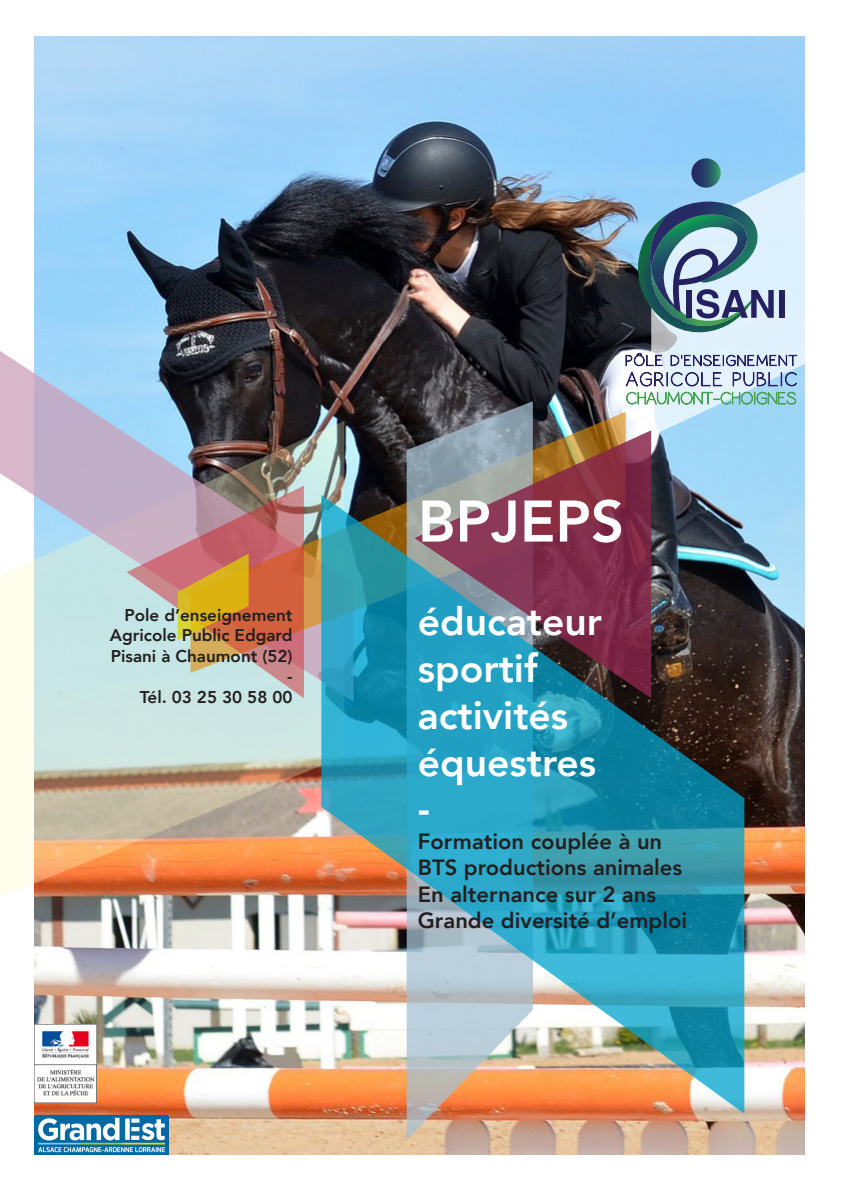
<style>
.page{position:relative;width:842px;height:1191px;background:#fff}
.page>*{position:absolute;margin:0;border:0;box-sizing:border-box;transform-origin:0 0}
.t1{font:800 58px "Avenir";color:#fff}
.t2{font:800 39px "Avenir";color:#fff}
.t3{font:800 22px/26.4px "Avenir";color:#231f20}
.t4{font:800 17px/20.4px "Avenir";color:#231f20;text-align:justify}
</style>
<div class="page">
<img style="left:34px;top:36px;width:770px;height:1119px">
<img style="left:0;top:702px;width:321px;height:201px">
<svg style="left:0;top:341px;width:354px;height:361px;background:#a7b2be"></svg>
<img style="left:191px;top:412px;width:435px;height:261px">
<svg style="left:407px;top:401px;width:126px;height:739px;background:#928078"></svg>
<img style="left:321px;top:495px;width:423px;height:618px">
<svg style="left:651px;top:147px;width:154px;height:289px;background:#aedbf7"></svg>
<svg style="left:414px;top:430px;width:237px;height:268px;background:#6f6073"></svg>
<svg style="left:127px;top:485px;width:177px;height:213px;background:#c79e8b"></svg>
<img style="left:34px;top:1115px;width:134px;height:40px">
<img style="left:34px;top:1024px;width:62px;height:78px">
<svg style="left:620px;top:158px;width:185px;height:187px;background:#8daec2"></svg>
<div style="left:779px;top:290px;width:5px;height:28px;background:#252161"></div>
<svg style="left:626px;top:352px;width:171px;height:52px;background:#b4c8d4"></svg>
<p class="t4" style="left:110px;top:605px;width:184px;text-indent:15px">Pole d’enseignement Agricole Public Edgard Pisani à Chaumont (52)</p>
<p class="t4" style="left:287px;top:666px;width:7px">-</p>
<p class="t4" style="left:140px;top:686px;width:154px">Tél. 03 25 30 58 00</p>
<p class="t1" style="left:418px;top:476px;width:208px">BPJEPS</p>
<p class="t2" style="left:418px;top:591px;width:186px">éducateur</p>
<p class="t2" style="left:418px;top:638px;width:121px">sportif</p>
<p class="t2" style="left:418px;top:685px;width:152px">activités</p>
<p class="t2" style="left:418px;top:731px;width:180px">équestres</p>
<p class="t2" style="left:418px;top:778px;width:14px">-</p>
<p class="t3" style="left:418px;top:828px;width:266px">Formation couplée à un<br>BTS productions animales</p>
<p class="t3" style="left:418px;top:881px;width:240px">En alternance sur 2 ans</p>
<p class="t3" style="left:418px;top:907px;width:271px">Grande diversité d’emploi</p>
</div>
